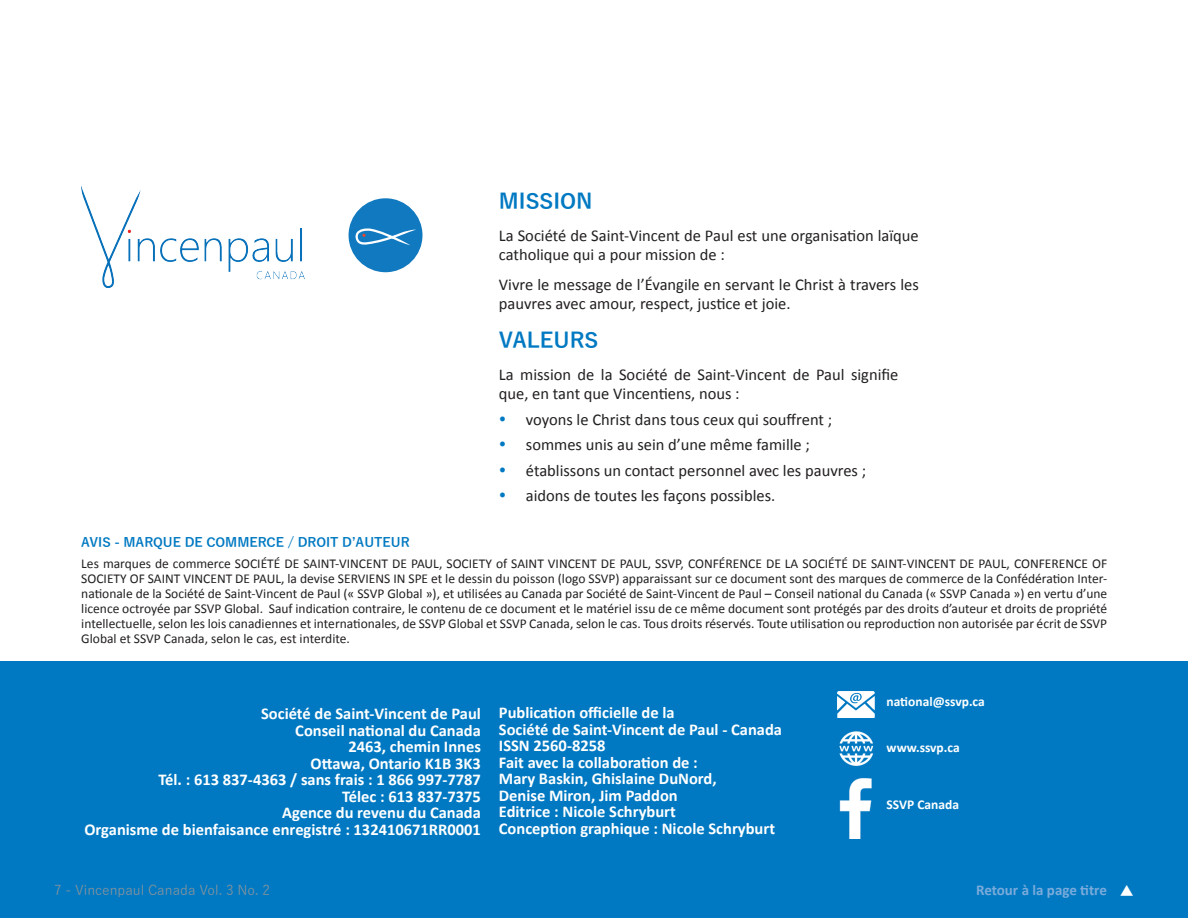
<style>
.page{position:relative;width:1188px;height:918px;background:#fff}
.page>*{position:absolute;margin:0;border:0;box-sizing:border-box;transform-origin:0 0}
.t1{font:700 21px "Yu Gothic";color:#0079c2}
.t2{font:700 16.5px/16.5px "Calibri";color:#fff;text-align:right}
.t3{font:16.5px/18.8px "Calibri";color:#231f20}
.t4{font:700 15px "Calibri";color:#7aabdb}
.t5{font:13.5px/15px "Calibri";color:#231f20;text-align:justify}
.t6{font:700 13.5px "Calibri";color:#fff}
.t7{font:13.5px "Yu Gothic";color:#939598}
.t8{font:700 12.75px "Yu Gothic";color:#0079c2}
</style>
<div class="page">
<div style="left:0;top:661px;width:1188px;height:257px;background:#0079c2"></div>
<img style="left:839px;top:778px;width:33px;height:60px">
<img style="left:839px;top:731px;width:34px;height:35px">
<img style="left:837px;top:691px;width:38px;height:26px">
<img style="left:81px;top:186px;width:223px;height:102px">
<div style="left:349px;top:198px;width:73px;height:74px;background:#1079bf;border-radius:50%"></div>
<svg style="left:355px;top:228px;width:61px;height:17px"></svg>
<h1 class="t1" style="left:499px;top:189px;width:95px">M ISSION</h1>
<p class="t3" style="left:499px;top:226px;width:421px">La Société de Saint-Vincent de Paul est une organisation laïque catholique qui a pour mission de :</p>
<p class="t3" style="left:499px;top:274px;width:421px">Vivre le message de l’Évangile en servant le Christ à travers les pauvres avec amour, respect, justice et joie.</p>
<h1 class="t1" style="left:499px;top:328px;width:101px">VALEURS</h1>
<p class="t3" style="left:499px;top:365px;width:401px">La mission de la Société de Saint-Vincent de Paul signifie que, en tant que Vincentiens, nous :</p>
<p class="t3" style="left:526px;top:406px;width:342px;line-height:25.5px">voyons le Christ dans tous ceux qui souffrent ; sommes unis au sein d’une même famille ; établissons un contact personnel avec les pauvres ; aidons de toutes les façons possibles.</p>
<p class="t8" style="left:81px;top:535px;width:330px">AVIS - MARQUE DE COMMERCE / DROIT D’AUTEUR</p>
<p class="t5" style="left:81px;top:556px;width:1028px">Les marques de commerce SOCIÉTÉ DE SAINT-VINCENT DE PAUL, SOCIETY of SAINT VINCENT DE PAUL, SSVP, CONFÉRENCE DE LA SOCIÉTÉ DE SAINT-VINCENT DE PAUL, CONFERENCE OF SOCIETY OF SAINT VINCENT DE PAUL, la devise SERVIENS IN SPE et le dessin du poisson (logo SSVP) apparaissant sur ce document sont des marques de commerce de la Confédération Inter&shy;nationale de la Société de Saint-Vincent de Paul (« SSVP Global »), et utilisées au Canada par Société de Saint-Vincent de Paul – Conseil national du Canada (« SSVP Canada ») en vertu d’une licence octroyée par SSVP Global. Sauf indication contraire, le contenu de ce document et le matériel issu de ce même document sont protégés par des droits d’auteur et droits de propriété intellectuelle, selon les lois canadiennes et internationales, de SSVP Global et SSVP Canada, selon le cas. Tous droits réservés. Toute utilisation ou reproduction non autorisée par écrit de SSVP Global et SSVP Canada, selon le cas, est interdite.</p>
<p class="t2" style="left:84px;top:705px;width:398px">Société de Saint-Vincent de Paul<br>Conseil national du Canada<br>2463, chemin Innes<br>Ottawa, Ontario K1B 3K3<br>Tél. : 613 837-4363 / sans frais : 1 866 997-7787<br>Télec : 613 837-7375<br>Agence du revenu du Canada<br>Organisme de bienfaisance enregistré : 132410671RR0001</p>
<p class="t2" style="left:499px;top:704px;width:285px;text-align:left">Publication officielle de la<br>Société de Saint-Vincent de Paul - Canada<br>ISSN 2560-8258<br>Fait avec la collaboration de :<br>Mary Baskin, Ghislaine DuNord,<br>Denise Miron, Jim Paddon<br>Editrice : Nicole Schryburt<br>Conception graphique : Nicole Schryburt</p>
<p class="t6" style="left:887px;top:693px;width:100px">national@ssvp.ca</p>
<p class="t6" style="left:887px;top:739px;width:75px">www.ssvp.ca</p>
<p class="t6" style="left:887px;top:796px;width:74px">SSVP Canada</p>
<p class="t7" style="left:54px;top:877px;width:217px">7 - Vincenpaul Canada Vol. 3 No. 2</p>
<p class="t4" style="left:976px;top:880px;width:132px">Retour à la page titre</p>
</div>
